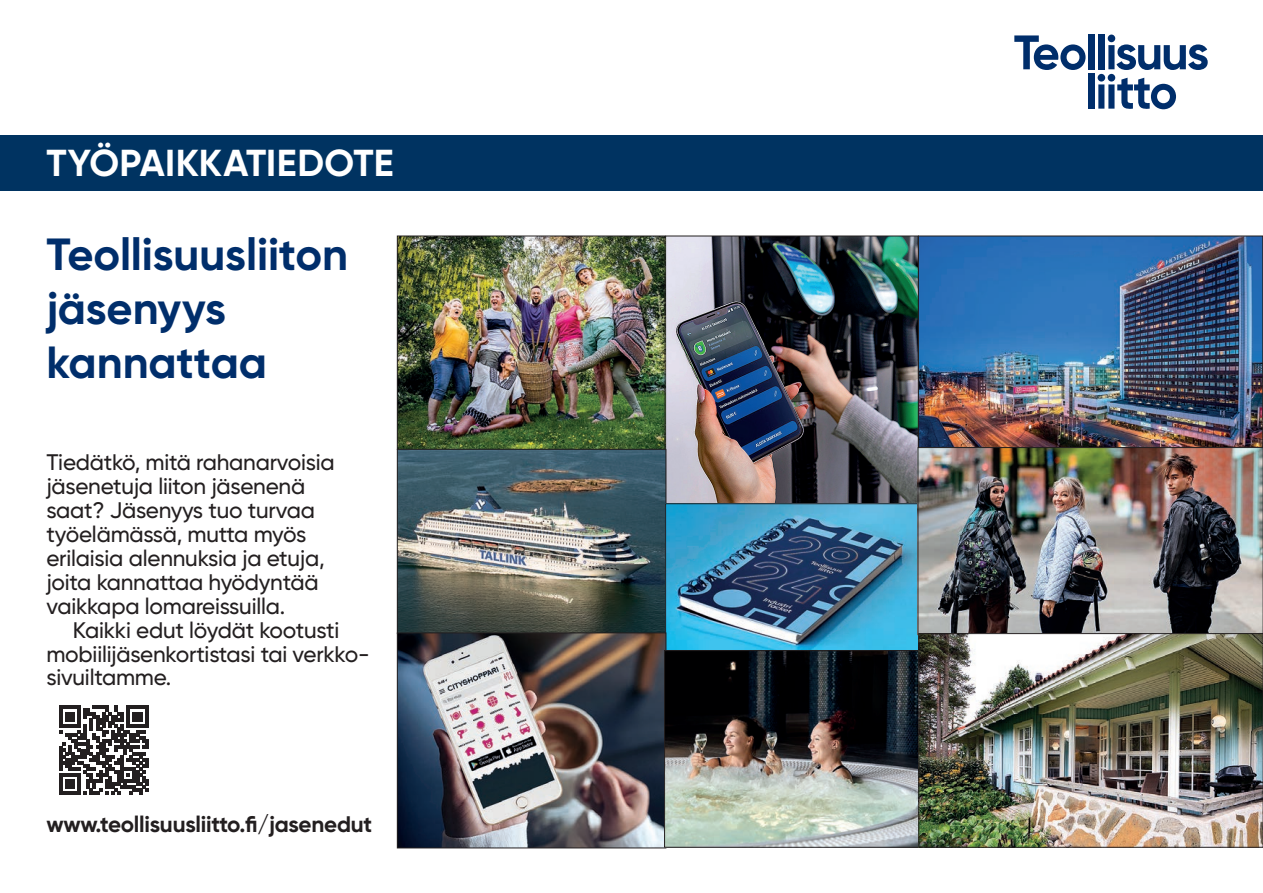
<style>
.page{position:relative;width:1263px;height:893px;background:#fff}
.page>*{position:absolute;margin:0;border:0;box-sizing:border-box;transform-origin:0 0}
.t1{font:700 45px/54px "Gilroy";letter-spacing:-.005em;color:#002e6b}
.t2{font:700 37.5px "Gilroy";letter-spacing:.005em;color:#fff}
.t3{font:500 22.5px/23.9px "Gilroy";letter-spacing:-.01em;color:#231f20}
.t4{font:700 22.5px "Gilroy";letter-spacing:-.01em;color:#231f20}
</style>
<div class="page">
<img style="left:667px;top:238px;width:250px;height:412px">
<div style="left:665px;top:236px;width:253px;height:272px;border:1px solid #231f20"></div>
<img style="left:399px;top:236px;width:267px;height:610px">
<div style="left:397px;top:236px;width:268px;height:214px;border:1px solid #231f20"></div>
<div style="left:397px;top:449px;width:269px;height:185px;border:1px solid #231f20"></div>
<div style="left:665px;top:504px;width:254px;height:149px;border:1px solid #231f20"></div>
<img style="left:918px;top:238px;width:343px;height:607px">
<div style="left:918px;top:236px;width:345px;height:212px;border:1px solid #231f20"></div>
<div style="left:918px;top:447px;width:345px;height:188px;border:1px solid #231f20"></div>
<div style="left:397px;top:633px;width:269px;height:215px;border:1px solid #231f20"></div>
<img style="left:666px;top:652px;width:252px;height:193px">
<div style="left:664px;top:650px;width:256px;height:197px;border:1px solid #231f20"></div>
<div style="left:919px;top:633px;width:344px;height:214px;border:1px solid #231f20"></div>
<div style="left:0;top:136px;width:1263px;height:55px;background:#003361"></div>
<svg style="left:1014px;top:35px;width:71px;height:35px"></svg>
<div style="left:1088px;top:34px;width:6px;height:35px;background:#002e6b"></div>
<div style="left:1098px;top:34px;width:6px;height:35px;background:#002e6b"></div>
<div style="left:1088px;top:73px;width:6px;height:36px;background:#002e6b"></div>
<svg style="left:1098px;top:35px;width:110px;height:75px"></svg>
<svg style="left:59px;top:706px;width:89px;height:89px"></svg>
<h2 class="t2" style="left:46px;top:140px;width:349px">TYÖPAIKKATIEDOTE</h2>
<h1 class="t1" style="left:46px;top:227px;width:303px">Teollisuusliiton jäsenyys kannattaa</h1>
<p class="t3" style="left:46px;top:450px;width:290px">Tiedätkö, mitä rahanarvoisia jäsenetuja liiton jäsenenä saat? Jäsenyys tuo turvaa työelämässä, mutta myös erilaisia alennuksia ja etuja, joita kannattaa hyödyntää vaikkapa lomareissuilla.</p>
<p class="t3" style="left:46px;top:618px;width:325px;text-indent:27px">Kaikki edut löydät kootusti mobiilijäsenkortistasi tai verkko&shy;sivuiltamme.</p>
<p class="t4" style="left:46px;top:810px;width:327px">www.teollisuusliitto.fi/jasenedut</p>
</div>
